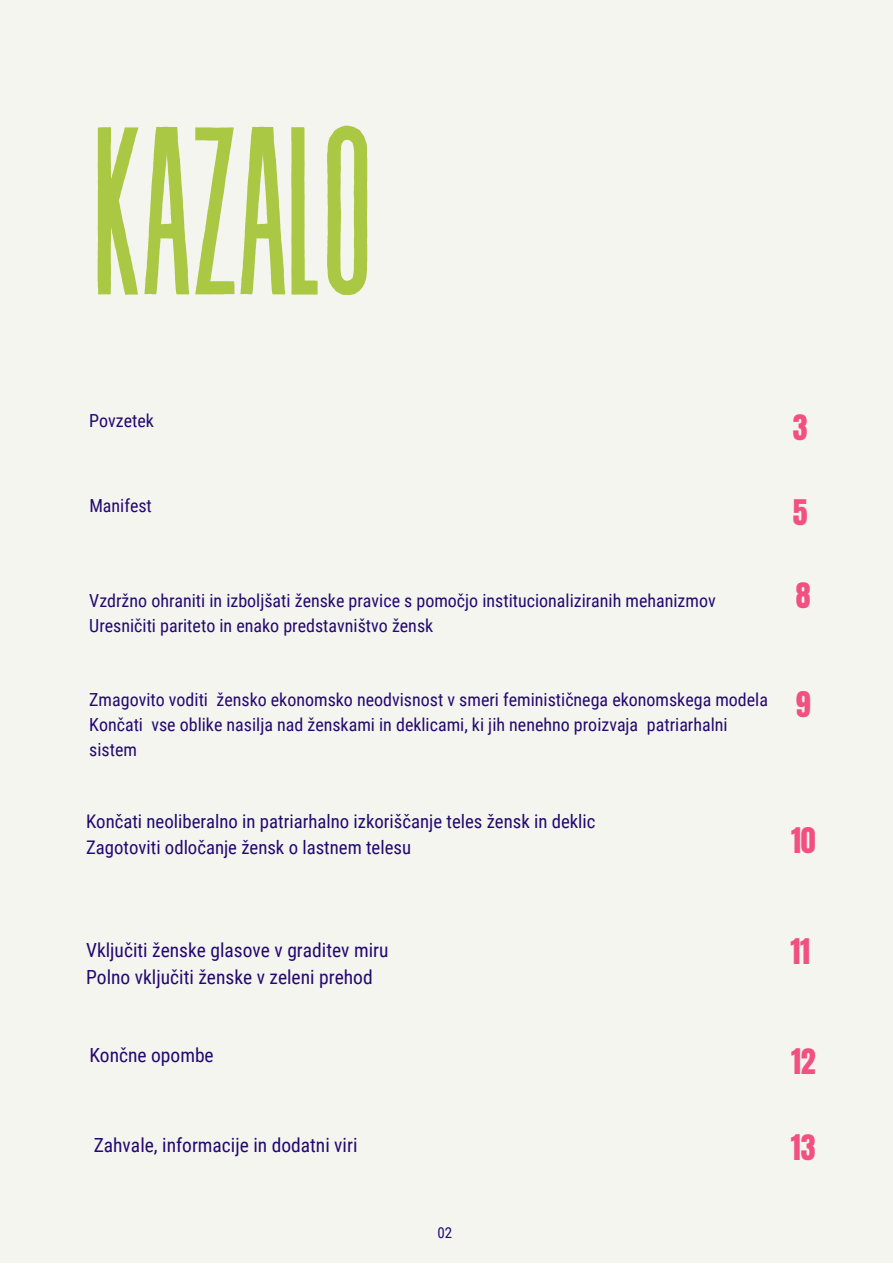
<style>
.page{position:relative;width:893px;height:1264px;background:#fff}
.page>*{position:absolute;margin:0;border:0;box-sizing:border-box;transform-origin:0 0}
.t1{font:238.65px "Revive 80 Tall";letter-spacing:-.03em;color:#aac844}
.t2{font:30px "Anton";color:#f15081}
.t3{font:19.5px "Roboto Condensed";color:#230871}
.t4{font:18.75px "Roboto Condensed";color:#230871}
.t5{font:18px/24.8px "Roboto Condensed";color:#230871}
.t6{font:15px "Roboto Condensed";color:#230871}
</style>
<div class="page">
<div style="left:0;top:0;width:892px;height:1262px;background:#f5f5ef"></div>
<p class="t1" style="left:89px;top:89px;width:288px">KAZALO</p>
<p class="t5" style="left:89px;top:408px;width:66px">Povzetek</p>
<p class="t2" style="left:792px;top:406px;width:16px">3</p>
<p class="t5" style="left:89px;top:493px;width:64px">Manifest</p>
<p class="t2" style="left:792px;top:491px;width:16px">5</p>
<p class="t5" style="left:89px;top:589px;width:628px">Vzdržno ohraniti in izboljšati ženske pravice s pomočjo institucionaliziranih mehanizmov</p>
<p class="t5" style="left:89px;top:613px;width:345px">Uresničiti pariteto in enako predstavništvo žensk</p>
<p class="t5" style="left:89px;top:688px;width:680px">Zmagovito voditi žensko ekonomsko neodvisnost v smeri feminističnega ekonomskega modela</p>
<p class="t5" style="left:89px;top:712px;width:640px">Končati vse oblike nasilja nad ženskami in deklicami, ki jih nenehno proizvaja patriarhalni sistem</p>
<p class="t4" style="left:86px;top:810px;width:511px">Končati neoliberalno in patriarhalno izkoriščanje teles žensk in deklic</p>
<p class="t4" style="left:86px;top:836px;width:326px">Zagotoviti odločanje žensk o lastnem telesu</p>
<p class="t2" style="left:795px;top:574px;width:16px">8</p>
<p class="t2" style="left:795px;top:682px;width:17px">9</p>
<p class="t2" style="left:791px;top:818px;width:26px">10</p>
<p class="t3" style="left:86px;top:938px;width:304px">Vključiti ženske glasove v graditev miru</p>
<p class="t3" style="left:86px;top:965px;width:288px">Polno vključiti ženske v zeleni prehod</p>
<p class="t2" style="left:790px;top:929px;width:21px">11</p>
<p class="t3" style="left:89px;top:1043px;width:126px">Končne opombe</p>
<p class="t2" style="left:791px;top:1040px;width:26px">12</p>
<p class="t3" style="left:94px;top:1133px;width:265px">Zahvale, informacije in dodatni viri</p>
<p class="t2" style="left:790px;top:1125px;width:26px">13</p>
<p class="t6" style="left:437px;top:1223px;width:16px">02</p>
</div>
